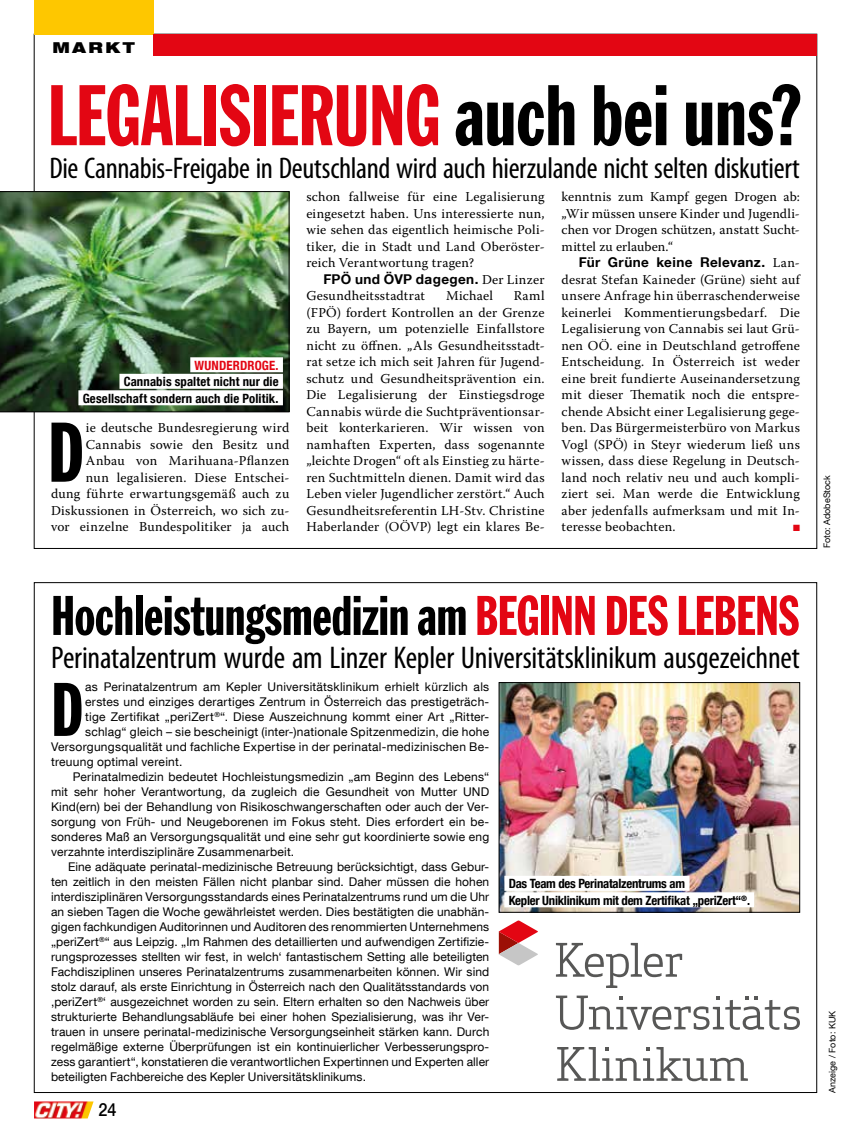
<style>
.page{position:relative;width:851px;height:1127px;background:#fff}
.page>*{position:absolute;margin:0;border:0;box-sizing:border-box;transform-origin:0 0}
.t1{font:90px "Franklin Extra Cond Gothic";letter-spacing:-.005em;color:#e30613}
.t2{font:88.65px "Franklin Extra Cond Gothic";color:#000}
.t3{font:79.5px "Franklin Extra Cond Gothic";color:#000}
.t4{font:58.5px "Franklin Extra Cond Gothic";letter-spacing:-.01em;color:#000}
.t5{font:condensed 31.5px "Myriad Pro";letter-spacing:-.005em;color:#000}
.t6{font:condensed 30px "Myriad Pro";letter-spacing:-.01em;color:#000}
.t7{font:500 18px "Helvetica Neue LT Com";color:#000;scale:.9 1}
.t8{font:900 expanded 15px "Helvetica Neue LT Com";letter-spacing:.17em;color:#000}
.t9{font:13.5px/16.5px "Warnock Pro";letter-spacing:.015em;color:#000;text-align:justify}
.t10{font:700 13.5px "Helvetica Neue LT Com";letter-spacing:.03em;color:#000}
.t11{font:700 condensed 12.75px/16.5px "Helvetica Neue LT Com";letter-spacing:-.02em;color:#000}
.t12{font:700 condensed 12.75px/16.5px "Helvetica Neue LT Com";letter-spacing:.015em;color:#000;text-align:right}
.t13{font:700 condensed 12.75px "Helvetica Neue LT Com";letter-spacing:.01em;color:#e30613}
.t14{font:12px "Helvetica Neue LT Com";letter-spacing:.01em;color:#000}
.t15{font:9px "Helvetica Neue LT Com";color:#000}
.t16{font:9px "Zapf Dingbats ITC";color:#e30613}
.s1{color:#000}
.s2{font-family:"Warnock Pro";font-weight:400}
.s3{color:#e30613}
</style>
<div class="page">
<img style="left:34px;top:1101px;width:60px;height:17px">
<div style="left:34px;top:0;width:119px;height:34px;background:#fec700"></div>
<div style="left:153px;top:34px;width:663px;height:21px;background:#e30613"></div>
<img style="left:0;top:191px;width:289px;height:221px">
<div style="left:190px;top:357px;width:93px;height:15px;background:#fff"></div>
<div style="left:119px;top:374px;width:164px;height:15px;background:#fff"></div>
<div style="left:78px;top:390px;width:205px;height:15px;background:#fff"></div>
<img style="left:500px;top:684px;width:297px;height:226px">
<div style="left:498px;top:682px;width:301px;height:230px;border:1px solid #000"></div>
<svg style="left:498px;top:920px;width:40px;height:45px"></svg>
<svg style="left:556px;top:943px;width:126px;height:45px"></svg>
<svg style="left:556px;top:995px;width:243px;height:35px"></svg>
<svg style="left:557px;top:1047px;width:190px;height:34px"></svg>
<div style="left:504px;top:876px;width:185px;height:15px;background:#fff"></div>
<div style="left:504px;top:892px;width:250px;height:15px;background:#fff"></div>
<p class="t8" style="left:52px;top:38px;width:84px">MARKT</p>
<h1 class="t1" style="left:48px;top:68px;width:755px">LEGALISIERUNG <span class="s1">auch bei uns?</span></h1>
<h3 class="t6" style="left:49px;top:150px;width:752px">Die Cannabis-Freigabe in Deutschland wird auch hierzulande nicht selten diskutiert</h3>
<p class="t13" style="left:194px;top:358px;width:86px">WUNDERDROGE.</p>
<p class="t12" style="left:83px;top:373px;width:197px">Cannabis spaltet nicht nur die<br>Gesellschaft sondern auch die Politik.</p>
<h2 class="t2" style="left:48px;top:405px;width:38px">D</h2>
<p class="t9" style="left:51px;top:419px;width:240px;text-align:right">ie deutsche Bundesregierung wird Cannabis sowie den Besitz und Anbau von Marihuana-Pflanzen<br>nun legalisieren. Diese Entschei-<br>dung führte erwartungsgemäß auch zu Diskussionen in Österreich, wo sich zu&shy;vor einzelne Bundespolitiker ja auch</p>
<p class="t9" style="left:306px;top:188px;width:240px">schon fallweise für eine Legalisierung eingesetzt haben. Uns interessierte nun, wie sehen das eigentlich heimische Poli&shy;tiker, die in Stadt und Land Oberöster&shy;reich Verantwortung tragen?</p>
<p class="t10" style="left:323px;top:270px;width:223px">FPÖ und ÖVP dagegen. <span class="s2">Der Linzer</span></p>
<p class="t9" style="left:306px;top:287px;width:120px">Gesundheitsstadtrat</p>
<p class="t9" style="left:446px;top:287px;width:48px">Michael</p>
<p class="t9" style="left:306px;top:287px;width:240px;text-indent:207px">Raml (FPÖ) fordert Kontrollen an der Grenze zu Bayern, um potenzielle Einfallstore nicht zu öffnen. „Als Gesundheitsstadt&shy;rat setze ich mich seit Jahren für Jugend&shy;schutz und Gesundheitsprävention ein.<br>Die Legalisierung der Einstiegsdroge Cannabis würde die Suchtpräventionsar&shy;beit konterkarieren. Wir wissen von namhaften Experten, dass sogenannte „leichte Drogen“ oft als Einstieg zu härte&shy;ren Suchtmitteln dienen. Damit wird das Leben vieler Jugendlicher zerstört.“ Auch Gesundheitsreferentin LH-Stv. Christine Haberlander (OÖVP) legt ein klares Be-</p>
<p class="t9" style="left:561px;top:188px;width:240px">kenntnis zum Kampf gegen Drogen ab: „Wir müssen unsere Kinder und Jugendli&shy;chen vor Drogen schützen, anstatt Sucht&shy;mittel zu erlauben.“</p>
<p class="t10" style="left:578px;top:254px;width:223px">Für Grüne keine Relevanz. <span class="s2">Lan-</span></p>
<p class="t9" style="left:561px;top:271px;width:240px">desrat Stefan Kaineder (Grüne) sieht auf unsere Anfrage hin überraschenderweise keinerlei Kommentierungsbedarf. Die Legalisierung von Cannabis sei laut Grü&shy;nen OÖ. eine in Deutschland getroffene Entscheidung. In Österreich ist weder eine breit fundierte Auseinandersetzung mit dieser Thematik noch die entspre&shy;chende Absicht einer Legalisierung gege&shy;ben. Das Bürgermeisterbüro von Markus Vogl (SPÖ) in Steyr wiederum ließ uns wissen, dass diese Regelung in Deutsch&shy;land noch relativ neu und auch kompli&shy;ziert sei. Man werde die Entwicklung aber jedenfalls aufmerksam und mit In&shy;teresse beobachten.</p>
<p class="t16" style="left:792px;top:524px;width:8px">■</p>
<h3 class="t4" style="left:51px;top:585px;width:750px">Hochleistungsmedizin am <span class="s3">BEGINN DES LEBENS</span></h3>
<h3 class="t5" style="left:51px;top:638px;width:750px">Perinatalzentrum wurde am Linzer Kepler Universitätsklinikum ausgezeichnet</h3>
<h3 class="t3" style="left:51px;top:667px;width:34px">D</h3>
<p class="t14" style="left:85px;top:679px;width:405px">as Perinatalzentrum am Kepler Universitätsklinikum erhielt kürzlich als</p>
<p class="t14" style="left:85px;top:694px;width:405px">erstes und einziges derartiges Zentrum in Österreich das prestigeträch-</p>
<p class="t14" style="left:85px;top:709px;width:405px">tige Zertifikat „periZert<sup>®</sup>“. Diese Auszeichnung kommt einer Art „Ritter-</p>
<p class="t14" style="left:85px;top:724px;width:405px">schlag“ gleich – sie bescheinigt (inter-)nationale Spitzenmedizin, die hohe</p>
<p class="t14" style="left:51px;top:739px;width:439px">Versorgungsqualität und fachliche Expertise in der perinatal-medizinischen Be-</p>
<p class="t14" style="left:51px;top:754px;width:133px">treuung optimal vereint.</p>
<p class="t14" style="left:73px;top:769px;width:418px">Perinatalmedizin bedeutet Hochleistungsmedizin „am Beginn des Lebens“</p>
<p class="t14" style="left:51px;top:784px;width:439px">mit sehr hoher Verantwortung, da zugleich die Gesundheit von Mutter UND</p>
<p class="t14" style="left:51px;top:799px;width:439px">Kind(ern) bei der Behandlung von Risikoschwangerschaften oder auch der Ver-</p>
<p class="t14" style="left:51px;top:814px;width:439px">sorgung von Früh- und Neugeborenen im Fokus steht. Dies erfordert ein be-</p>
<p class="t14" style="left:51px;top:829px;width:439px">sonderes Maß an Versorgungsqualität und eine sehr gut koordinierte sowie eng</p>
<p class="t14" style="left:51px;top:844px;width:245px">verzahnte interdisziplinäre Zusammenarbeit.</p>
<p class="t14" style="left:68px;top:859px;width:422px">Eine adäquate perinatal-medizinische Betreuung berücksichtigt, dass Gebur-</p>
<p class="t14" style="left:51px;top:874px;width:439px">ten zeitlich in den meisten Fällen nicht planbar sind. Daher müssen die hohen</p>
<p class="t14" style="left:51px;top:889px;width:439px">interdisziplinären Versorgungsstandards eines Perinatalzentrums rund um die Uhr</p>
<p class="t14" style="left:51px;top:904px;width:439px">an sieben Tagen die Woche gewährleistet werden. Dies bestätigten die unabhän-</p>
<p class="t14" style="left:51px;top:919px;width:439px">gigen fachkundigen Auditorinnen und Auditoren des renommierten Unternehmens</p>
<p class="t14" style="left:51px;top:934px;width:439px">„periZert<sup>®</sup>“ aus Leipzig. „Im Rahmen des detaillierten und aufwendigen Zertifizie-</p>
<p class="t14" style="left:51px;top:949px;width:439px">rungsprozesses stellten wir fest, in welch‘ fantastischem Setting alle beteiligten</p>
<p class="t14" style="left:51px;top:964px;width:439px">Fachdisziplinen unseres Perinatalzentrums zusammenarbeiten können. Wir sind</p>
<p class="t14" style="left:51px;top:979px;width:439px">stolz darauf, als erste Einrichtung in Österreich nach den Qualitätsstandards von</p>
<p class="t14" style="left:51px;top:994px;width:439px">‚periZert<sup>®</sup>‘ ausgezeichnet worden zu sein. Eltern erhalten so den Nachweis über</p>
<p class="t14" style="left:51px;top:1009px;width:439px">strukturierte Behandlungsabläufe bei einer hohen Spezialisierung, was ihr Ver-</p>
<p class="t14" style="left:51px;top:1024px;width:439px">trauen in unsere perinatal-medizinische Versorgungseinheit stärken kann. Durch</p>
<p class="t14" style="left:51px;top:1039px;width:439px">regelmäßige externe Überprüfungen ist ein kontinuierlicher Verbesserungspro-</p>
<p class="t14" style="left:51px;top:1054px;width:439px">zess garantiert“, konstatieren die verantwortlichen Expertinnen und Experten aller</p>
<p class="t14" style="left:51px;top:1069px;width:316px">beteiligten Fachbereiche des Kepler Universitätsklinikums.</p>
<p class="t11" style="left:508px;top:875px;width:243px">Das Team des Perinatalzentrums am<br>Kepler Uniklinikum mit dem Zertifikat „periZert“<sup>®</sup>.</p>
<h3 class="t7" style="left:98px;top:1099px;width:22px">24</h3>
<p class="t15" style="left:821px;top:548px;width:75px;rotate:-90deg">Foto: AdobeStock</p>
<p class="t15" style="left:826px;top:1093px;width:83px;rotate:-90deg">Anzeige / Foto: KUK</p>
</div>
